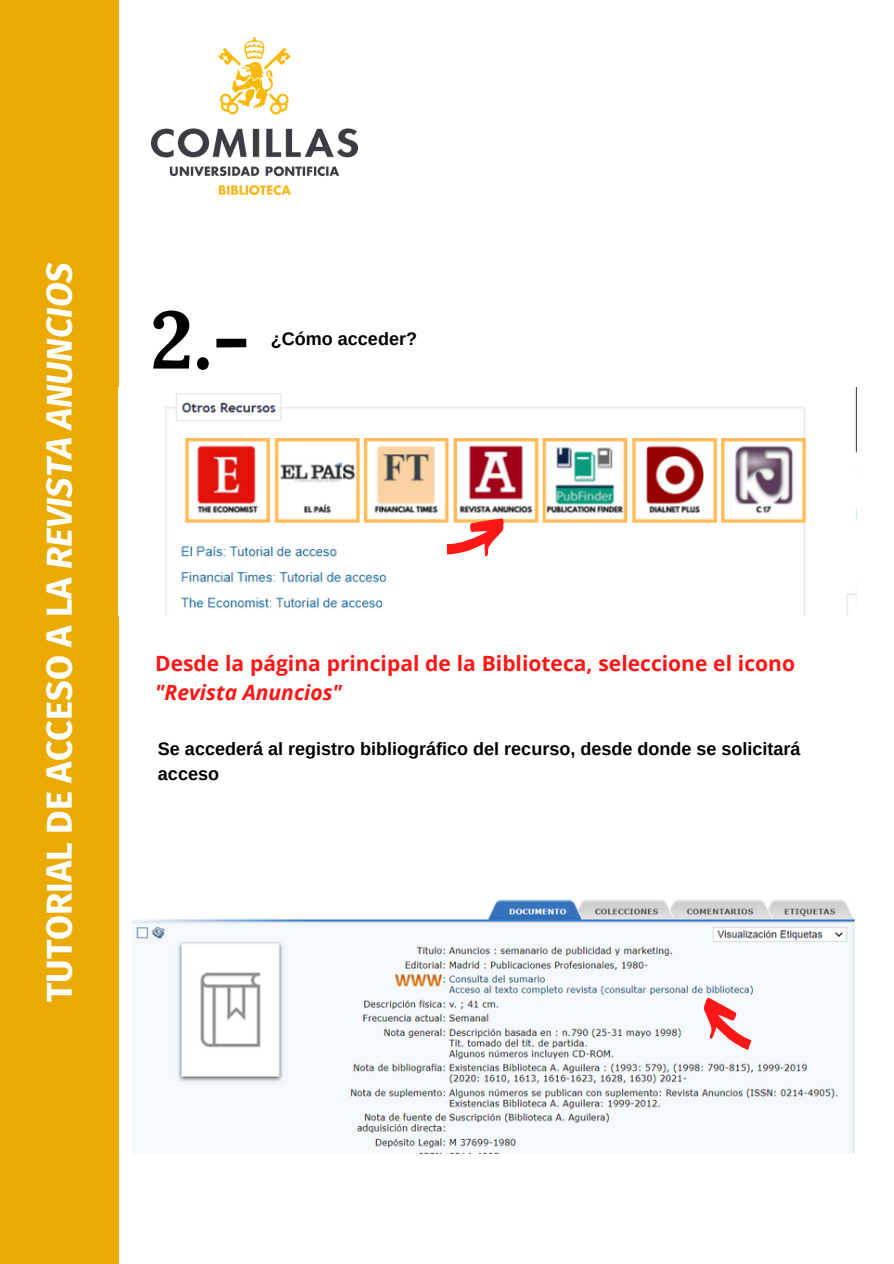
<style>
.page{position:relative;width:894px;height:1264px;background:#fff}
.page>*{position:absolute;margin:0;border:0;box-sizing:border-box;transform-origin:0 0}
.t1{font:700 81px "Lora";color:#000}
.t2{font:700 36px "Fira Sans";color:#fff}
.t3{font:700 21px/29.2px "Open Sans";color:#ff1616}
.t4{font:700 18px/24.8px "Arimo";color:#000}
.s1{font-style:italic}
</style>
<div class="page">
<div style="left:0;top:0;width:118px;height:1263px;background:#eaaa00"></div>
<img style="left:151px;top:37px;width:206px;height:159px">
<img style="left:165px;top:387px;width:691px;height:228px">
<svg style="left:447px;top:501px;width:56px;height:55px"></svg>
<img style="left:132px;top:899px;width:723px;height:254px">
<svg style="left:694px;top:981px;width:71px;height:71px"></svg>
<p class="t2" style="left:38px;top:1002px;width:742px;rotate:-90deg">TUTORIAL DE ACCESO A LA <span class="s1">REVISTA ANUNCIOS</span></p>
<p class="t1" style="left:150px;top:287px;width:102px">2.-</p>
<p class="t4" style="left:271px;top:326px;width:148px">¿Cómo acceder?</p>
<p class="t3" style="left:155px;top:648px;width:641px">Desde la página principal de la Biblioteca, seleccione el icono <span class="s1">"Revista Anuncios"</span></p>
<p class="t4" style="left:158px;top:736px;width:644px">Se accederá al registro bibliográfico del recurso, desde donde se solicitará acceso</p>
</div>
